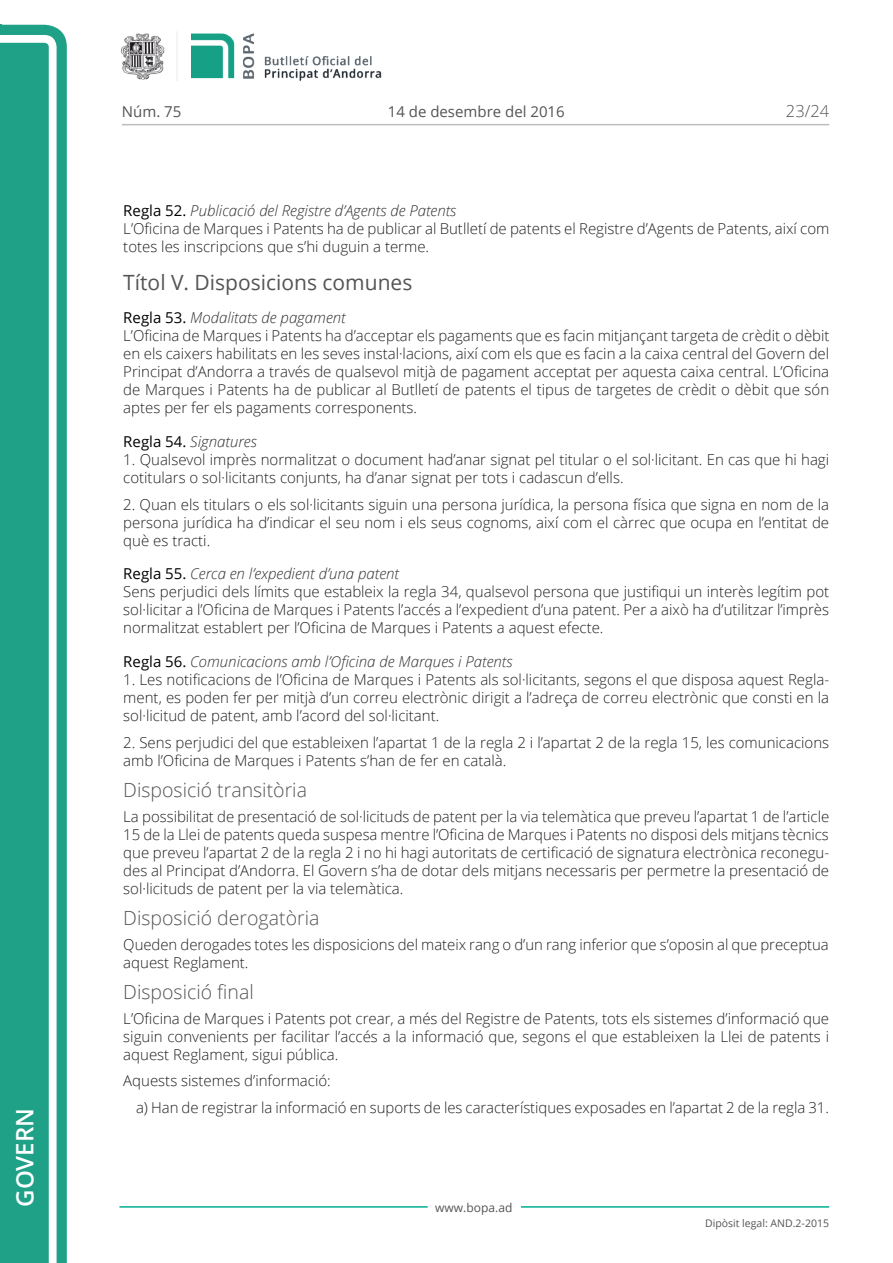
<style>
.page{position:relative;width:893px;height:1263px;background:#fff}
.page>*{position:absolute;margin:0;border:0;box-sizing:border-box;transform-origin:0 0}
.t1{font:600 24px "Open Sans";color:#fff}
.Titol_4{font:21px "Open Sans";color:#545454}
.Titol_5{font:300 19.5px "Open Sans";color:#545454}
.t2{font:300 16.5px "Open Sans";color:#545454}
.Body_text{font:300 15px/18px "Open Sans";color:#231f20;text-align:justify}
.Titol_7{font:italic 300 15px "Open Sans";color:#303030}
.Body_text_NOS{font:300 15px "Open Sans";letter-spacing:-.005em;color:#231f20}
.t3{font:15px "Open Sans";color:#545454}
.t4{font:12px "Open Sans";color:#545454}
.t5{font:10.5px "Open Sans";color:#545454}
.s1{font-weight:400;font-style:normal;color:#000}
</style>
<div class="page">
<svg style="left:0;top:25px;width:67px;height:1238px;fill:#1ea187"></svg>
<div style="left:0;top:43px;width:49px;height:1220px;background:#1ea187"></div>
<img style="left:122px;top:32px;width:260px;height:49px">
<hr style="left:119px;top:1206px;width:309px;height:2px;background:#00ae91">
<hr style="left:521px;top:1206px;width:308px;height:2px;background:#00ae91">
<hr style="left:122px;top:124px;width:707px;height:1px;background:#bcbdc0">
<h1 class="t1" style="left:8px;top:1207px;width:100px;rotate:-90deg">Govern</h1>
<p class="t3" style="left:122px;top:102px;width:61px">Núm. 75</p>
<p class="t3" style="left:388px;top:102px;width:178px">14 de desembre del 2016</p>
<p class="t2" style="left:786px;top:100px;width:45px">23/24</p>
<p class="Titol_7" style="left:123px;top:200px;width:334px"><span class="s1">Regla 52.</span> Publicació del Registre d’Agents de Patents</p>
<p class="Body_text" style="left:123px;top:219px;width:708px">L’Oficina de Marques i Patents ha de publicar al Butlletí de patents el Registre d’Agents de Patents, així com totes les inscripcions que s’hi duguin a terme.</p>
<p class="Titol_4" style="left:123px;top:268px;width:291px">Títol V. Disposicions comunes</p>
<p class="Titol_7" style="left:123px;top:308px;width:224px"><span class="s1">Regla 53.</span> Modalitats de pagament</p>
<p class="Body_text" style="left:123px;top:326px;width:708px">L’Oficina de Marques i Patents ha d’acceptar els pagaments que es facin mitjançant targeta de crèdit o dèbit en els caixers habilitats en les seves instal·lacions, així com els que es facin a la caixa central del Govern del Principat d’Andorra a través de qualsevol mitjà de pagament acceptat per aquesta caixa central. L’Oficina de Marques i Patents ha de publicar al Butlletí de patents el tipus de targetes de crèdit o dèbit que són aptes per fer els pagaments corresponents.</p>
<p class="Titol_7" style="left:123px;top:431px;width:135px"><span class="s1">Regla 54.</span> Signatures</p>
<p class="Body_text" style="left:123px;top:450px;width:707px">1. Qualsevol imprès normalitzat o document had’anar signat pel titular o el sol·licitant. En cas que hi hagi cotitulars o sol·licitants conjunts, ha d’anar signat per tots i cadascun d’ells.</p>
<p class="Body_text" style="left:123px;top:495px;width:707px">2. Quan els titulars o els sol·licitants siguin una persona jurídica, la persona física que signa en nom de la persona jurídica ha d’indicar el seu nom i els seus cognoms, així com el càrrec que ocupa en l’entitat de què es tracti.</p>
<p class="Titol_7" style="left:123px;top:564px;width:277px"><span class="s1">Regla 55.</span> Cerca en l’expedient d’una patent</p>
<p class="Body_text" style="left:123px;top:583px;width:707px">Sens perjudici dels límits que estableix la regla 34, qualsevol persona que justifiqui un interès legítim pot sol·licitar a l’Oficina de Marques i Patents l’accés a l’expedient d’una patent. Per a això ha d’utilitzar l’imprès normalitzat establert per l’Oficina de Marques i Patents a aquest efecte.</p>
<p class="Titol_7" style="left:123px;top:651px;width:391px"><span class="s1">Regla 56.</span> Comunicacions amb l’Oficina de Marques i Patents</p>
<p class="Body_text" style="left:123px;top:670px;width:707px">1. Les notificacions de l’Oficina de Marques i Patents als sol·licitants, segons el que disposa aquest Regla&shy;ment, es poden fer per mitjà d’un correu electrònic dirigit a l’adreça de correu electrònic que consti en la sol·licitud de patent, amb l’acord del sol·licitant.</p>
<p class="Body_text" style="left:123px;top:733px;width:707px">2. Sens perjudici del que estableixen l’apartat 1 de la regla 2 i l’apartat 2 de la regla 15, les comunicacions amb l’Oficina de Marques i Patents s’han de fer en català.</p>
<p class="Titol_5" style="left:123px;top:776px;width:185px">Disposició transitòria</p>
<p class="Body_text" style="left:123px;top:807px;width:707px">La possibilitat de presentació de sol·licituds de patent per la via telemàtica que preveu l’apartat 1 de l’article 15 de la Llei de patents queda suspesa mentre l’Oficina de Marques i Patents no disposi dels mitjans tècnics que preveu l’apartat 2 de la regla 2 i no hi hagi autoritats de certificació de signatura electrònica reconegu&shy;des al Principat d’Andorra. El Govern s’ha de dotar dels mitjans necessaris per permetre la presentació de sol·licituds de patent per la via telemàtica.</p>
<p class="Titol_5" style="left:123px;top:904px;width:198px">Disposició derogatòria</p>
<p class="Body_text" style="left:123px;top:935px;width:707px">Queden derogades totes les disposicions del mateix rang o d’un rang inferior que s’oposin al que preceptua aquest Reglament.</p>
<p class="Titol_5" style="left:123px;top:978px;width:132px">Disposició final</p>
<p class="Body_text" style="left:123px;top:1009px;width:707px">L’Oficina de Marques i Patents pot crear, a més del Registre de Patents, tots els sistemes d’informació que siguin convenients per facilitar l’accés a la informació que, segons el que estableixen la Llei de patents i aquest Reglament, sigui pública.</p>
<p class="Body_text" style="left:123px;top:1071px;width:209px">Aquests sistemes d’informació:</p>
<p class="Body_text_NOS" style="left:136px;top:1097px;width:694px">a) Han de registrar la informació en suports de les característiques exposades en l’apartat 2 de la regla 31.</p>
<p class="t4" style="left:435px;top:1199px;width:79px">www.bopa.ad</p>
<p class="t5" style="left:705px;top:1216px;width:125px">Dipòsit legal: AND.2-2015</p>
</div>
